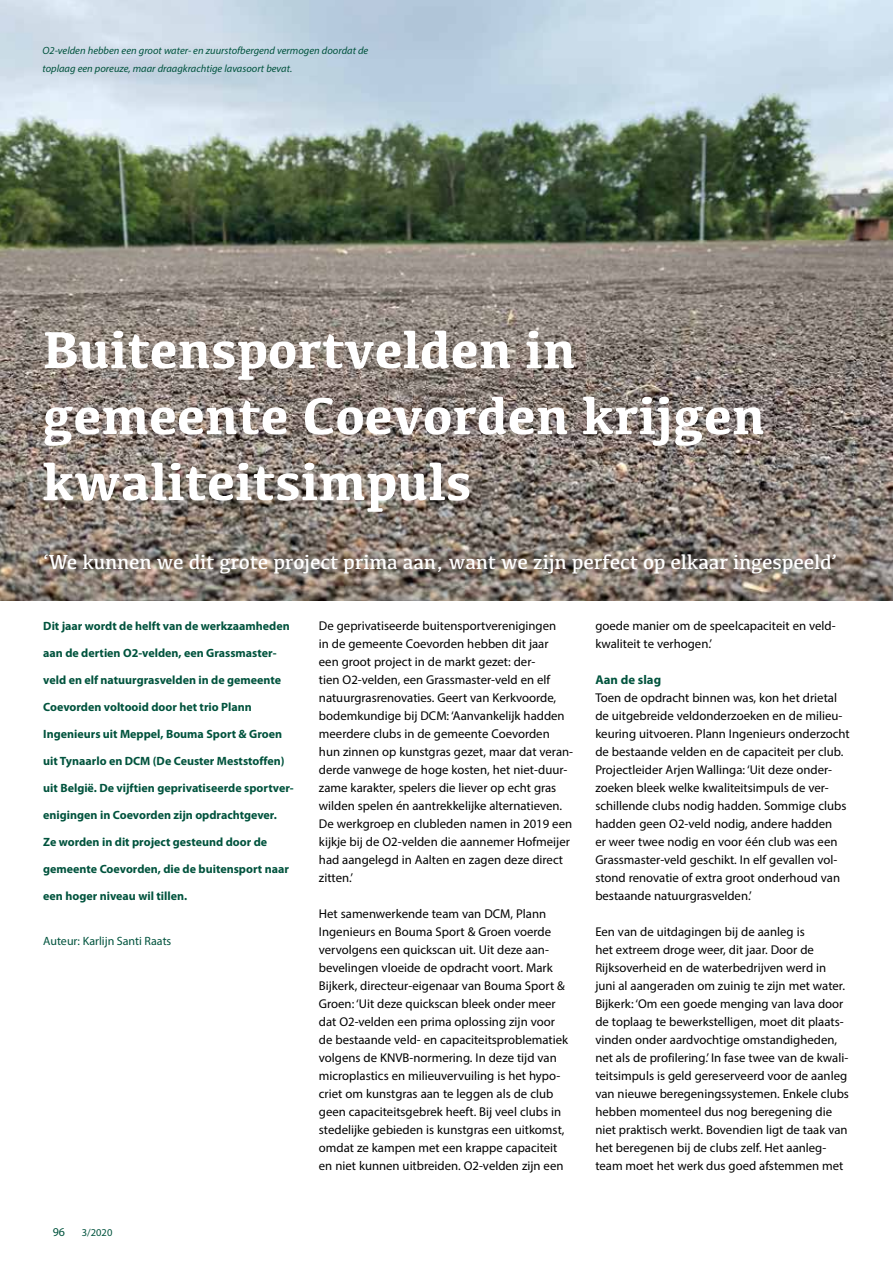
<style>
.page{position:relative;width:893px;height:1263px;background:#fff}
.page>*{position:absolute;margin:0;border:0;box-sizing:border-box;transform-origin:0 0}
.t1{font:700 54px/66px "Kefa";color:#fff}
.t2{font:21px "Kefa";letter-spacing:-.01em;color:#fff}
.t3{font:12.75px/18px "Myriad Pro";color:#000}
.t4{font:700 12.75px "Myriad Pro";color:#00533d}
.t5{font:700 12px "Myriad Pro";color:#00533d}
.t6{font:12px "Myriad Pro";color:#00533d}
.t7{font:italic 10.5px/18px "Myriad Pro";color:#00533d}
.t8{font:10.5px "Myriad Pro";color:#00533d}
</style>
<div class="page">
<img style="left:0;top:0;width:893px;height:600px">
<p class="t7" style="left:43px;top:41px;width:327px">O2-velden hebben een groot water- en zuurstofbergend vermogen doordat de toplaag een poreuze, maar draagkrachtige lavasoort bevat.</p>
<h1 class="t1" style="left:43px;top:314px;width:724px">Buitensportvelden in gemeente Coevorden krijgen kwaliteitsimpuls</h1>
<h2 class="t2" style="left:43px;top:549px;width:795px">‘We kunnen we dit grote project prima aan, want we zijn perfect op elkaar ingespeeld’</h2>
<p class="t5" style="left:43px;top:618px;width:248px">Dit jaar wordt de helft van de werkzaamheden</p>
<p class="t5" style="left:43px;top:645px;width:235px">aan de dertien O2-velden, een Grassmaster-</p>
<p class="t5" style="left:43px;top:672px;width:239px">veld en elf natuurgrasvelden in de gemeente</p>
<p class="t5" style="left:43px;top:699px;width:210px">Coevorden voltooid door het trio Plann</p>
<p class="t5" style="left:43px;top:726px;width:240px">Ingenieurs uit Meppel, Bouma Sport &amp; Groen</p>
<p class="t5" style="left:43px;top:753px;width:243px">uit Tynaarlo en DCM (De Ceuster Meststoffen)</p>
<p class="t5" style="left:43px;top:780px;width:252px">uit België. De vijftien geprivatiseerde sportver-</p>
<p class="t5" style="left:43px;top:807px;width:235px">enigingen in Coevorden zijn opdrachtgever.</p>
<p class="t5" style="left:43px;top:834px;width:226px">Ze worden in dit project gesteund door de</p>
<p class="t5" style="left:43px;top:861px;width:247px">gemeente Coevorden, die de buitensport naar</p>
<p class="t5" style="left:43px;top:888px;width:145px">een hoger niveau wil tillen.</p>
<p class="t6" style="left:43px;top:934px;width:130px">Auteur: Karlijn Santi Raats</p>
<p class="t6" style="left:53px;top:1224px;width:14px">96</p>
<p class="t8" style="left:82px;top:1226px;width:32px">3/2020</p>
<p class="t3" style="left:319px;top:617px;width:256px">De geprivatiseerde buitensportverenigingen<br>in de gemeente Coevorden hebben dit jaar<br>een groot project in de markt gezet: der-<br>tien O2-velden, een Grassmaster-veld en elf natuurgrasrenovaties. Geert van Kerkvoorde, bodemkundige bij DCM: ‘Aanvankelijk hadden meerdere clubs in de gemeente Coevorden hun zinnen op kunstgras gezet, maar dat veran&shy;derde vanwege de hoge kosten, het niet-duur&shy;zame karakter, spelers die liever op echt gras wilden spelen én aantrekkelijke alternatieven.<br>De werkgroep en clubleden namen in 2019 een kijkje bij de O2-velden die aannemer Hofmeijer had aangelegd in Aalten en zagen deze direct zitten.’</p>
<p class="t3" style="left:319px;top:905px;width:251px">Het samenwerkende team van DCM, Plann Ingenieurs en Bouma Sport &amp; Groen voerde vervolgens een quickscan uit. Uit deze aan&shy;bevelingen vloeide de opdracht voort. Mark Bijkerk, directeur-eigenaar van Bouma Sport &amp; Groen: ‘Uit deze quickscan bleek onder meer dat O2-velden een prima oplossing zijn voor de bestaande veld- en capaciteitsproblematiek volgens de KNVB-normering. In deze tijd van microplastics en milieuvervuiling is het hypo&shy;criet om kunstgras aan te leggen als de club geen capaciteitsgebrek heeft. Bij veel clubs in stedelijke gebieden is kunstgras een uitkomst, omdat ze kampen met een krappe capaciteit en niet kunnen uitbreiden. O2-velden zijn een</p>
<p class="t3" style="left:595px;top:617px;width:242px">goede manier om de speelcapaciteit en veld&shy;kwaliteit te verhogen.’</p>
<p class="t4" style="left:595px;top:671px;width:67px">Aan de slag</p>
<p class="t3" style="left:595px;top:689px;width:256px">Toen de opdracht binnen was, kon het drietal de uitgebreide veldonderzoeken en de milieu&shy;keuring uitvoeren. Plann Ingenieurs onderzocht de bestaande velden en de capaciteit per club.<br>Projectleider Arjen Wallinga: ‘Uit deze onder&shy;zoeken bleek welke kwaliteitsimpuls de ver&shy;schillende clubs nodig hadden. Sommige clubs hadden geen O2-veld nodig, andere hadden<br>er weer twee nodig en voor één club was een Grassmaster-veld geschikt. In elf gevallen vol&shy;stond renovatie of extra groot onderhoud van bestaande natuurgrasvelden.’</p>
<p class="t3" style="left:595px;top:923px;width:255px">Een van de uitdagingen bij de aanleg is<br>het extreem droge weer, dit jaar. Door de Rijksoverheid en de waterbedrijven werd in juni al aangeraden om zuinig te zijn met water.<br>Bijkerk: ‘Om een goede menging van lava door de toplaag te bewerkstelligen, moet dit plaats&shy;vinden onder aardvochtige omstandigheden, net als de profilering.’ In fase twee van de kwali&shy;teitsimpuls is geld gereserveerd voor de aanleg van nieuwe beregeningssystemen. Enkele clubs hebben momenteel dus nog beregening die niet praktisch werkt. Bovendien ligt de taak van het beregenen bij de clubs zelf. Het aanleg&shy;team moet het werk dus goed afstemmen met</p>
</div>
